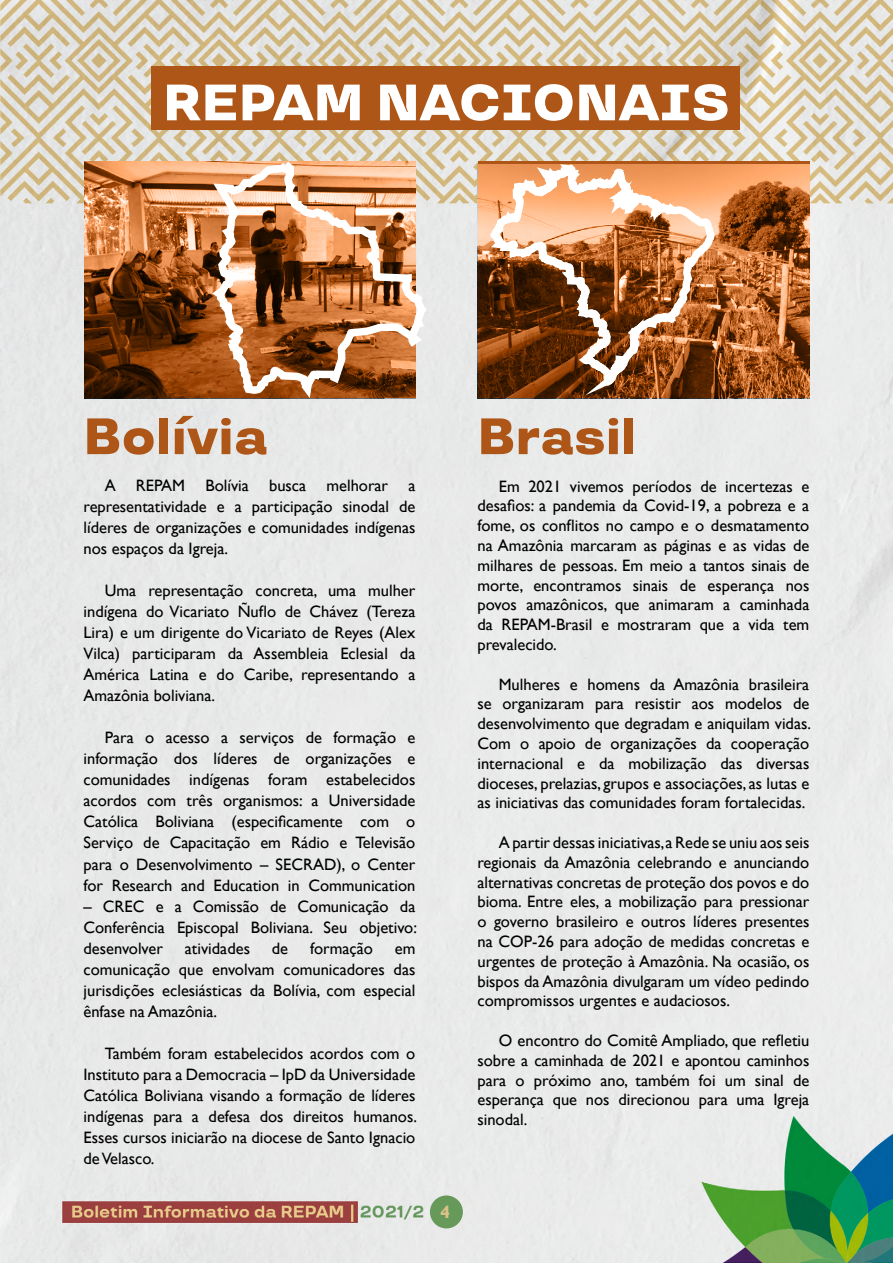
<style>
.page{position:relative;width:893px;height:1263px;background:#fff}
.page>*{position:absolute;margin:0;border:0;box-sizing:border-box;transform-origin:0 0}
.t1{font:800 51px "TT Travels";color:#fff}
.t2{font:800 51px "TT Travels";color:#ad5617}
.t3{font:700 18px "Gill Sans";color:#ddc387}
.t4{font:16.5px/19.8px "Gill Sans";color:#000;text-align:justify}
</style>
<div class="page">
<img style="left:0;top:0;width:893px;height:1263px">
<div style="left:430px;top:1195px;width:33px;height:33px;background:#67995b;border-radius:50%"></div>
<img style="left:84px;top:161px;width:122px;height:237px">
<img style="left:477px;top:164px;width:332px;height:234px">
<div style="left:151px;top:66px;width:589px;height:64px;background:#ad5617"></div>
<svg style="left:206px;top:156px;width:227px;height:448px;background:#d1b59f"></svg>
<svg style="left:483px;top:23px;width:238px;height:412px"></svg>
<h1 class="t1" style="left:163px;top:71px;width:568px">REPAM NACIONAIS</h1>
<h1 class="t2" style="left:83px;top:405px;width:186px">Bolívia</h1>
<h1 class="t2" style="left:477px;top:405px;width:161px">Brasil</h1>
<p class="t4" style="left:83px;top:476px;width:333px;line-height:21px;text-indent:21px">A REPAM Bolívia busca melhorar a representatividade e a participação sinodal de líderes de organizações e comunidades indígenas nos espaços da Igreja.</p>
<p class="t4" style="left:83px;top:581px;width:333px;line-height:21px;text-indent:21px">Uma representação concreta, uma mulher indígena do Vicariato Ñuflo de Chávez (Tereza Lira) e um dirigente do Vicariato de Reyes (Alex Vilca) participaram da Assembleia Eclesial da América Latina e do Caribe, representando a Amazônia boliviana.</p>
<p class="t4" style="left:83px;top:728px;width:333px;line-height:21px;text-indent:21px">Para o acesso a serviços de formação e informação dos líderes de organizações e comunidades indígenas foram estabelecidos acordos com três organismos: a Universidade Católica Boliviana (especificamente com o Serviço de Capacitação em Rádio e Televisão para o Desenvolvimento – SECRAD), o Center for Research and Education in Communication</p>
<p class="t4" style="left:83px;top:896px;width:335px;line-height:21px">– CREC e a Comissão de Comunicação da Conferência Episcopal Boliviana. Seu objetivo: desenvolver</p>
<p class="t4" style="left:185px;top:938px;width:67px">atividades</p>
<p class="t4" style="left:272px;top:938px;width:18px">de</p>
<p class="t4" style="left:310px;top:938px;width:64px">formação</p>
<p class="t4" style="left:83px;top:938px;width:333px;line-height:21px;text-indent:311px">em comunicação que envolvam comunicadores das jurisdições eclesiásticas da Bolívia, com especial ênfase na Amazônia.</p>
<p class="t4" style="left:83px;top:1043px;width:335px;line-height:21px;text-indent:21px">Também foram estabelecidos acordos com o Instituto para a Democracia – IpD da Universidade Católica Boliviana visando a formação de líderes indígenas para a defesa dos direitos humanos.<br>Esses cursos iniciarão na diocese de Santo Ignacio de Velasco.</p>
<p class="t3" style="left:440px;top:1201px;width:11px">4</p>
<p class="t4" style="left:477px;top:476px;width:333px;text-indent:21px">Em 2021 vivemos períodos de incertezas e desafios: a pandemia da Covid-19, a pobreza e a fome, os conflitos no campo e o desmatamento na Amazônia marcaram as páginas e as vidas de milhares de pessoas. Em meio a tantos sinais de morte, encontramos sinais de esperança nos povos amazônicos, que animaram a caminhada da REPAM-Brasil e mostraram que a vida tem prevalecido.</p>
<p class="t4" style="left:477px;top:674px;width:335px;text-indent:21px">Mulheres e homens da Amazônia brasileira se organizaram para resistir aos modelos de desenvolvimento que degradam e aniquilam vidas.<br>Com o apoio de organizações da cooperação internacional e da mobilização das diversas dioceses, prelazias, grupos e associações, as lutas e as iniciativas das comunidades foram fortalecidas.</p>
<p class="t4" style="left:477px;top:833px;width:333px;text-indent:21px">A partir dessas iniciativas, a Rede se uniu aos seis regionais da Amazônia celebrando e anunciando alternativas concretas de proteção dos povos e do bioma. Entre eles, a mobilização para pressionar o governo brasileiro e outros líderes presentes na COP-26 para adoção de medidas concretas e urgentes de proteção à Amazônia. Na ocasião, os bispos da Amazônia divulgaram um vídeo pedindo compromissos urgentes e audaciosos.</p>
<p class="t4" style="left:477px;top:1031px;width:333px;text-indent:21px">O encontro do Comitê Ampliado, que refletiu sobre a caminhada de 2021 e apontou caminhos para o próximo ano, também foi um sinal de esperança que nos direcionou para uma Igreja sinodal.</p>
</div>
